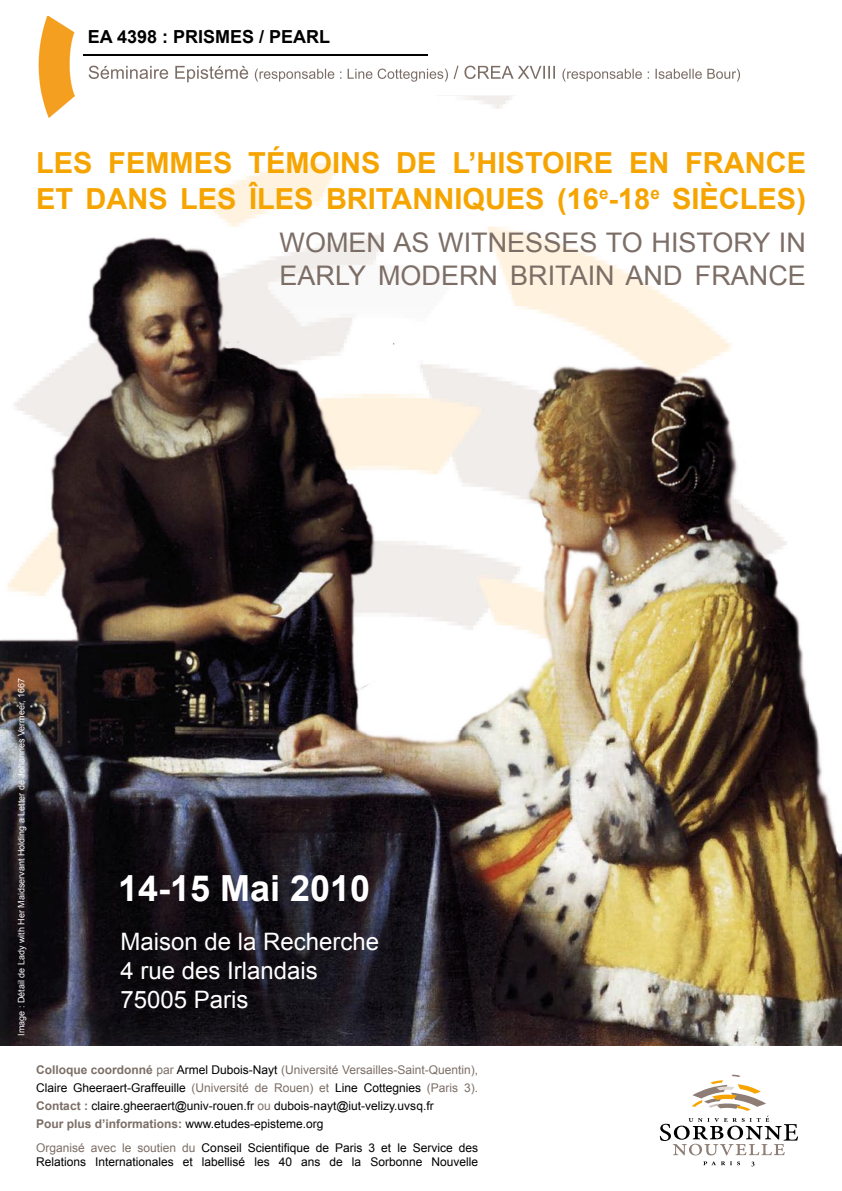
<style>
.page{position:relative;width:842px;height:1191px;background:#fff}
.page>*{position:absolute;margin:0;border:0;box-sizing:border-box;transform-origin:0 0}
.t1{font:700 36px "Arial";color:#fff}
.t2{font:700 29px/36px "Arial";color:#f6a400}
.t3{font:27px/32.4px "Arial";color:#7c6e66}
.t4{font:24px/28.8px "Arial";color:#fff}
.t5{font:700 18px "Arial";color:#000}
.t6{font:12px/18px "Arial";color:#000}
.t7{font:9px "Arial";color:#fbfbfb}
.s1{font-weight:700;color:#7c6e66}
.s2{color:#7c6e66}
</style>
<div class="page">
<svg style="left:703px;top:1161px;width:37px;height:4px"></svg>
<svg style="left:660px;top:1074px;width:138px;height:81px"></svg>
<img style="left:38px;top:16px;width:37px;height:46px">
<hr style="left:84px;top:55px;width:344px;height:1px;background:#000">
<img style="left:0;top:62px;width:842px;height:983px">
<img style="left:89px;top:66px;width:160px;height:16px">
<img style="left:255px;top:69px;width:193px;height:13px">
<img style="left:448px;top:66px;width:109px;height:13px">
<img style="left:562px;top:69px;width:178px;height:13px">
<h3 class="t5" style="left:88px;top:25px;width:244px">EA 4398 : PRISMES / PEARL</h3>
<h2 class="t2" style="left:36px;top:146px;width:771px">LES FEMMES TÉMOINS DE L’HISTOIRE EN FRANCE<br>ET DANS LES ÎLES BRITANNIQUES (16<sup>e</sup>-18<sup>e</sup> SIÈCLES)</h2>
<h3 class="t3" style="left:280px;top:227px;width:528px">WOMEN AS WITNESSES TO HISTORY IN<br>EARLY MODERN BRITAIN AND FRANCE</h3>
<p class="t7" style="left:15px;top:1036px;width:360px;rotate:-90deg">Image : Détail de Lady with Her Maidservant Holding a Letter de Johannes Vermeer, 1667</p>
<h1 class="t1" style="left:118px;top:864px;width:254px">14-15 Mai 2010</h1>
<h3 class="t4" style="left:120px;top:927px;width:260px">Maison de la Recherche<br>4 rue des Irlandais<br>75005 Paris</h3>
<p class="t6" style="left:36px;top:1061px;width:444px"><span class="s1">Colloque coordonné</span> <span class="s2">par</span> Armel Dubois-Nayt <span class="s2">(Université Versailles-Saint-Quentin), </span>Claire Gheeraert-Graffeuille <span class="s2">(Université de Rouen) et</span> Line Cottegnies <span class="s2">(Paris 3).<br></span><span class="s1">Contact :</span> claire.gheeraert@univ-rouen.fr <span class="s2">ou</span> dubois-nayt@iut-velizy.uvsq.fr<br><span class="s1">Pour plus d’informations:</span> www.etudes-episteme.org</p>
<p class="t6" style="left:36px;top:1140px;width:444px;line-height:14.4px"><span class="s2">Organisé avec le soutien du</span> Conseil Scientifique de Paris 3 et le Service des<br>Relations Internationales et labellisé les 40 ans de la Sorbonne Nouvelle</p>
</div>
